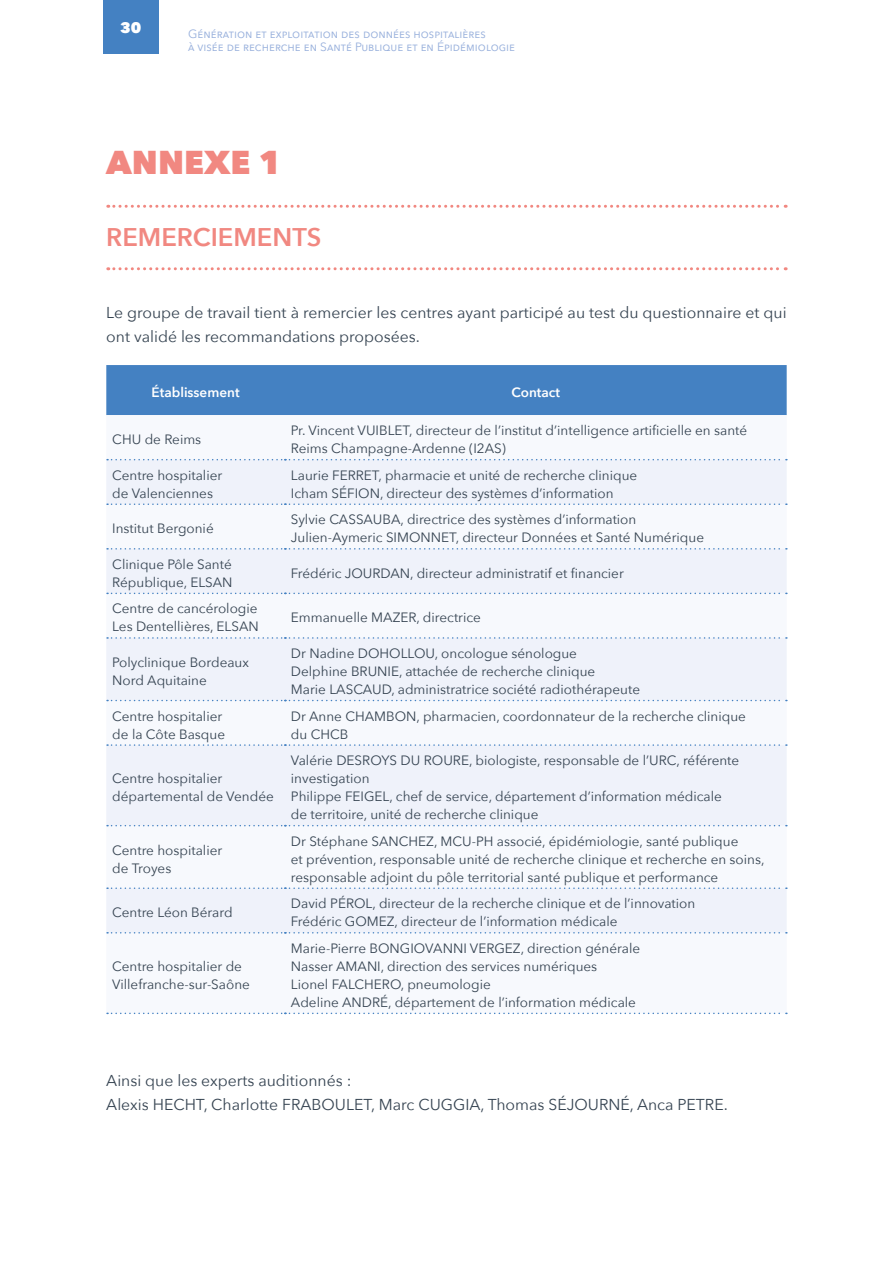
<style>
.page{position:relative;width:893px;height:1263px;background:#fff}
.page>*{position:absolute;margin:0;border:0;box-sizing:border-box;transform-origin:0 0}
.sur_titre{font:800 33px "Avenir Next";color:#f18881}
.TITRE_0{font:600 25.5px "Avenir Next";color:#f18881}
.REGULAR{font:15.75px/24px "Avenir Next";color:#354351}
.t1{font:800 15px "Avenir Next";color:#fff}
.regular_tableau{font:13.5px/18px "Avenir Next";color:#354351}
.regular_tableau-2{font:600 13.5px "Avenir Next";color:#fff}
.t2{font:12px/13.5px "Avenir Next";color:#98b0dc}
</style>
<div class="page">
<div style="left:103px;top:0;width:55px;height:54px;background:#4481c2"></div>
<svg style="left:108px;top:205px;width:678px;height:3px"></svg>
<svg style="left:108px;top:267px;width:678px;height:3px"></svg>
<div style="left:106px;top:365px;width:681px;height:50px;background:#4481c2"></div>
<div style="left:106px;top:460px;width:681px;height:473px;background:#eff2fa"></div>
<svg style="left:107px;top:459px;width:680px;height:1px"></svg>
<svg style="left:107px;top:503px;width:680px;height:2px"></svg>
<svg style="left:107px;top:548px;width:680px;height:2px"></svg>
<svg style="left:107px;top:593px;width:680px;height:1px"></svg>
<svg style="left:107px;top:637px;width:680px;height:2px"></svg>
<svg style="left:107px;top:700px;width:680px;height:1px"></svg>
<svg style="left:107px;top:744px;width:680px;height:2px"></svg>
<svg style="left:107px;top:825px;width:680px;height:1px"></svg>
<svg style="left:107px;top:887px;width:680px;height:2px"></svg>
<svg style="left:107px;top:932px;width:680px;height:1px"></svg>
<svg style="left:107px;top:1013px;width:680px;height:1px"></svg>
<p class="t1" style="left:120px;top:18px;width:22px">30</p>
<p class="t2" style="left:188px;top:26px;width:329px">Génération et exploitation des données hospitalières<br>à visée de recherche en Santé Publique et en Épidémiologie</p>
<p class="sur_titre" style="left:106px;top:142px;width:177px">ANNEXE 1</p>
<p class="TITRE_0" style="left:106px;top:215px;width:217px">REMERCIEMENTS</p>
<p class="REGULAR" style="left:106px;top:300px;width:682px">Le groupe de travail tient à remercier les centres ayant participé au test du questionnaire et qui ont validé les recommandations proposées.</p>
<p class="regular_tableau-2" style="left:152px;top:381px;width:90px">Établissement</p>
<p class="regular_tableau-2" style="left:511px;top:381px;width:50px">Contact</p>
<p class="regular_tableau" style="left:112px;top:430px;width:91px">CHU de Reims</p>
<p class="regular_tableau" style="left:291px;top:421px;width:458px">Pr. Vincent VUIBLET, directeur de l’institut d’intelligence artificielle en santé<br>Reims Champagne-Ardenne (I2AS)</p>
<p class="regular_tableau" style="left:112px;top:465px;width:112px">Centre hospitalier de Valenciennes</p>
<p class="regular_tableau" style="left:291px;top:465px;width:348px">Laurie FERRET, pharmacie et unité de recherche clinique<br>Icham SÉFION, directeur des systèmes d’information</p>
<p class="regular_tableau" style="left:112px;top:519px;width:103px">Institut Bergonié</p>
<p class="regular_tableau" style="left:291px;top:510px;width:415px">Sylvie CASSAUBA, directrice des systèmes d’information<br>Julien-Aymeric SIMONNET, directeur Données et Santé Numérique</p>
<p class="regular_tableau" style="left:112px;top:555px;width:122px">Clinique Pôle Santé<br>République, ELSAN</p>
<p class="regular_tableau" style="left:291px;top:564px;width:334px">Frédéric JOURDAN, directeur administratif et financier</p>
<p class="regular_tableau" style="left:112px;top:599px;width:148px">Centre de cancérologie<br>Les Dentellières, ELSAN</p>
<p class="regular_tableau" style="left:291px;top:608px;width:192px">Emmanuelle MAZER, directrice</p>
<p class="regular_tableau" style="left:112px;top:653px;width:138px">Polyclinique Bordeaux<br>Nord Aquitaine</p>
<p class="regular_tableau" style="left:291px;top:644px;width:351px">Dr Nadine DOHOLLOU, oncologue sénologue<br>Delphine BRUNIE, attachée de recherche clinique<br>Marie LASCAUD, administratrice société radiothérapeute</p>
<p class="regular_tableau" style="left:112px;top:706px;width:114px">Centre hospitalier de la Côte Basque</p>
<p class="regular_tableau" style="left:291px;top:706px;width:457px">Dr Anne CHAMBON, pharmacien, coordonnateur de la recherche clinique du CHCB</p>
<p class="regular_tableau" style="left:112px;top:769px;width:163px">Centre hospitalier départemental de Vendée</p>
<p class="regular_tableau" style="left:291px;top:751px;width:450px">Valérie DESROYS DU ROURE, biologiste, responsable de l’URC, référente investigation<br>Philippe FEIGEL, chef de service, département d’information médicale de territoire, unité de recherche clinique</p>
<p class="regular_tableau" style="left:112px;top:840px;width:112px">Centre hospitalier de Troyes</p>
<p class="regular_tableau" style="left:291px;top:831px;width:475px">Dr Stéphane SANCHEZ, MCU-PH associé, épidémiologie, santé publique<br>et prévention, responsable unité de recherche clinique et recherche en soins, responsable adjoint du pôle territorial santé publique et performance</p>
<p class="regular_tableau" style="left:112px;top:903px;width:122px">Centre Léon Bérard</p>
<p class="regular_tableau" style="left:291px;top:894px;width:406px">David PÉROL, directeur de la recherche clinique et de l’innovation<br>Frédéric GOMEZ, directeur de l’information médicale</p>
<p class="regular_tableau" style="left:112px;top:956px;width:139px">Centre hospitalier de<br>Villefranche-sur-Saône</p>
<p class="regular_tableau" style="left:291px;top:938px;width:351px">Marie-Pierre BONGIOVANNI VERGEZ, direction générale Nasser AMANI, direction des services numériques<br>Lionel FALCHERO, pneumologie<br>Adeline ANDRÉ, département de l’information médicale</p>
<p class="REGULAR" style="left:106px;top:1068px;width:247px">Ainsi que les experts auditionnés :</p>
<p class="REGULAR" style="left:106px;top:1092px;width:623px">Alexis HECHT, Charlotte FRABOULET, Marc CUGGIA, Thomas SÉJOURNÉ, Anca PETRE.</p>
</div>
